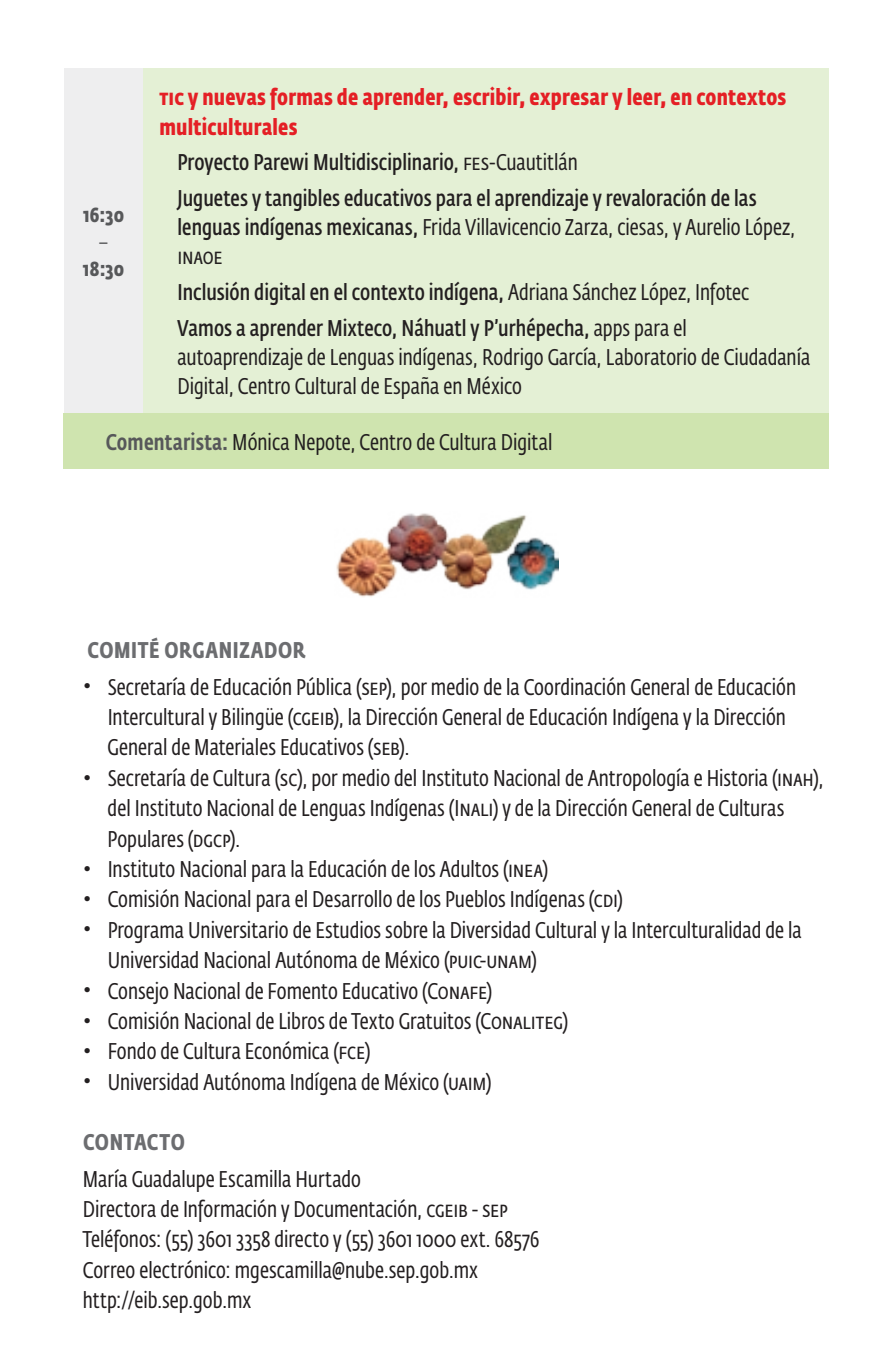
<style>
.page{position:relative;width:893px;height:1372px;background:#fff}
.page>*{position:absolute;margin:0;border:0;box-sizing:border-box;transform-origin:0 0}
.t1{font:22.5px/30.4px "Fedra Sans Cond Std";color:#231f20}
.t2{font:600 22.5px/35.6px "Fedra Sans Cond Std";letter-spacing:.005em;color:#231f20}
.t3{font:700 22.5px/29.2px "Fedra Sans Cond Std";letter-spacing:.01em;color:#e41f25}
.t4{font:700 22.5px "Fedra Sans Cond Std";letter-spacing:.03em;color:#6c6d70}
.t5{font:700 20.25px "Fedra Sans Cond Std";color:#57585a}
.t6{font:20.25px "Fedra Sans Cond Std";color:#57585a}
.s1{font-weight:400}
.s2{font-weight:600}
.s3{font-weight:500;color:#57585a}
.s4{font-size:18px}
</style>
<div class="page">
<img style="left:336px;top:513px;width:222px;height:84px">
<div style="left:64px;top:69px;width:80px;height:344px;background:#eeeeef"></div>
<div style="left:144px;top:69px;width:685px;height:344px;background:#e4f0d5"></div>
<div style="left:64px;top:413px;width:765px;height:56px;background:#cfe4af"></div>
<p class="t3" style="left:159px;top:83px;width:628px">tic y nuevas formas de aprender, escribir, expresar y leer, en contextos multiculturales</p>
<p class="t2" style="left:177px;top:145px;width:581px">Proyecto Parewi Multidisciplinario, <span class="s1">fes-Cuautitlán<br></span>Juguetes y tangibles educativos para el aprendizaje y revaloración de las</p>
<p class="t1" style="left:177px;top:213px;width:619px;line-height:29.2px"><span class="s2">lenguas indígenas mexicanas,</span> Frida Villavicencio Zarza, ciesas, y Aurelio López, inaoe</p>
<p class="t2" style="left:177px;top:275px;width:573px">Inclusión digital en el contexto indígena, <span class="s1">Adriana Sánchez López, Infotec<br></span>Vamos a aprender Mixteco, Náhuatl y P’urhépecha, <span class="s1">apps para el</span></p>
<p class="t1" style="left:177px;top:343px;width:634px;line-height:29.2px">autoaprendizaje de Lenguas indígenas, Rodrigo García, Laboratorio de Ciudadanía<br>Digital, Centro Cultural de España en México</p>
<p class="t1" style="left:106px;top:427px;width:448px"><span class="s3">Comentarista:</span> Mónica Nepote, Centro de Cultura Digital</p>
<p class="t5" style="left:83px;top:202px;width:43px">16:30</p>
<p class="t6" style="left:99px;top:230px;width:11px">–</p>
<p class="t5" style="left:83px;top:256px;width:43px">18:30</p>
<p class="t4" style="left:88px;top:636px;width:220px">COMITÉ ORGANIZADOR</p>
<p class="t1" style="left:108px;top:672px;width:690px;text-indent:-25px"><span class="s4">•</span> Secretaría de Educación Pública (sep), por medio de la Coordinación General de Educación<br>Intercultural y Bilingüe (cgeib), la Dirección General de Educación Indígena y la Dirección<br>General de Materiales Educativos (seb).</p>
<p class="t1" style="left:108px;top:763px;width:717px;text-indent:-25px"><span class="s4">•</span> Secretaría de Cultura (sc), por medio del Instituto Nacional de Antropología e Historia (inah), del Instituto Nacional de Lenguas Indígenas (Inali) y de la Dirección General de Culturas<br>Populares (dgcp).</p>
<p class="t1" style="left:83px;top:854px;width:467px"><span class="s4">•</span> Instituto Nacional para la Educación de los Adultos (inea)</p>
<p class="t1" style="left:83px;top:884px;width:541px"><span class="s4">•</span> Comisión Nacional para el Desarrollo de los Pueblos Indígenas (cdi)</p>
<p class="t1" style="left:108px;top:915px;width:696px;text-indent:-25px"><span class="s4">•</span> Programa Universitario de Estudios sobre la Diversidad Cultural y la Interculturalidad de la<br>Universidad Nacional Autónoma de México (puic-unam)</p>
<p class="t1" style="left:83px;top:975px;width:411px"><span class="s4">•</span> Consejo Nacional de Fomento Educativo (Conafe)</p>
<p class="t1" style="left:83px;top:1006px;width:487px"><span class="s4">•</span> Comisión Nacional de Libros de Texto Gratuitos (Conaliteg)</p>
<p class="t1" style="left:83px;top:1036px;width:289px"><span class="s4">•</span> Fondo de Cultura Económica (fce)</p>
<p class="t1" style="left:83px;top:1067px;width:410px"><span class="s4">•</span> Universidad Autónoma Indígena de México (uaim)</p>
<p class="t4" style="left:83px;top:1128px;width:103px">CONTACTO</p>
<p class="t1" style="left:83px;top:1163px;width:458px">María Guadalupe Escamilla Hurtado<br>Directora de Información y Documentación, cgeib - sep Teléfonos: (55) 3601 3358 directo y (55) 3601 1000 ext. 68576<br>Correo electrónico: mgescamilla@nube.sep.gob.mx http://eib.sep.gob.mx</p>
</div>
